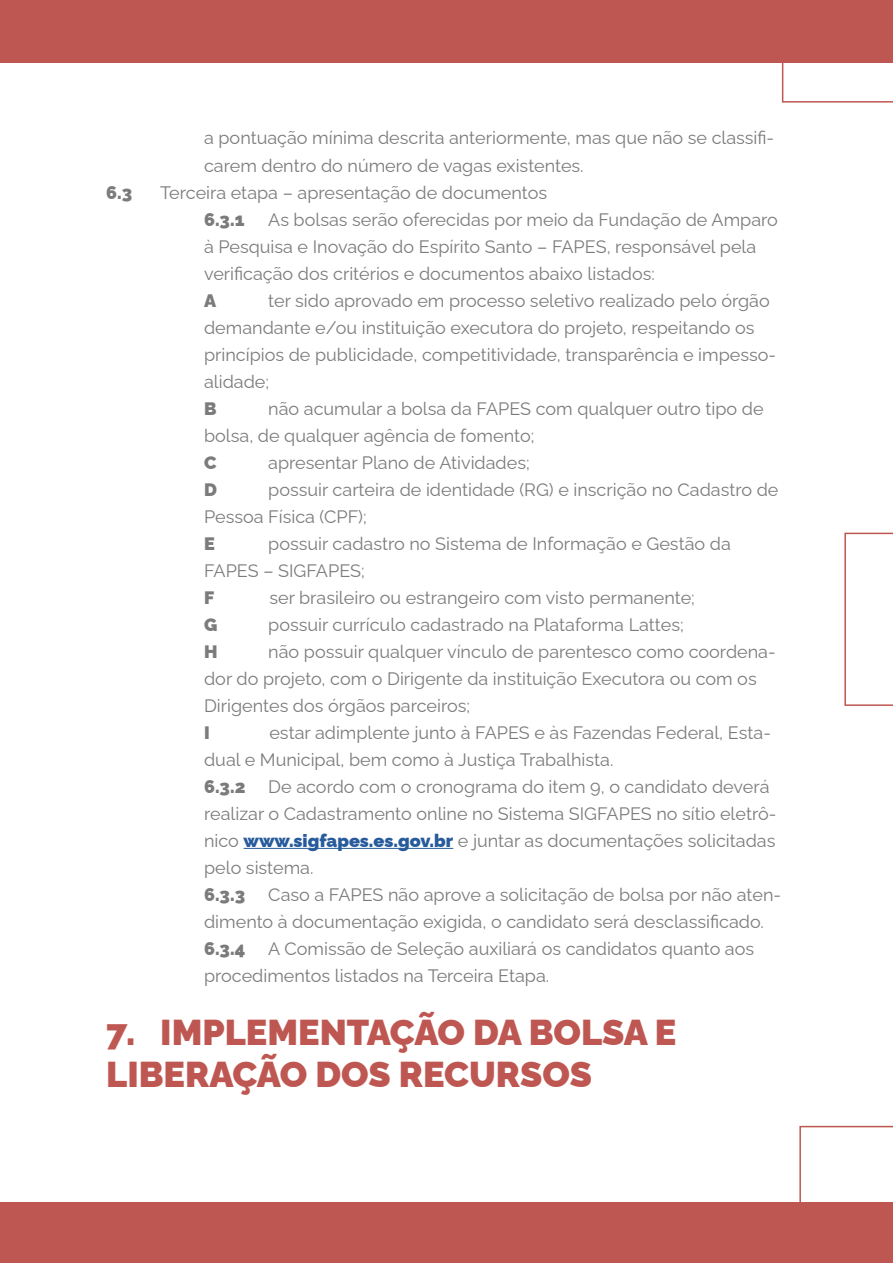
<style>
.page{position:relative;width:893px;height:1263px;background:#fff}
.page>*{position:absolute;margin:0;border:0;box-sizing:border-box;transform-origin:0 0}
.t1{font:900 36px/42px "Raleway";color:#be5751}
.t2{font:18px/27px "Raleway";color:#7b7b7c}
.t3{font:900 18px "Raleway";color:#7b7b7c}
.s1{font-weight:900;color:#275b9b}
</style>
<div class="page">
<div style="left:0;top:0;width:893px;height:63px;background:#be5751"></div>
<div style="left:0;top:1202px;width:893px;height:61px;background:#be5751"></div>
<svg style="left:844px;top:533px;width:49px;height:173px"></svg>
<svg style="left:782px;top:63px;width:111px;height:40px"></svg>
<svg style="left:799px;top:1126px;width:94px;height:76px"></svg>
<hr style="left:244px;top:848px;width:209px;height:1px;background:#275b9b">
<p class="t2" style="left:204px;top:123px;width:572px">a pontuação mínima descrita anteriormente, mas que não se classifi&shy;carem dentro do número de vagas existentes.</p>
<p class="t3" style="left:106px;top:178px;width:27px">6.3</p>
<p class="t2" style="left:160px;top:177px;width:388px">Terceira etapa – apresentação de documentos</p>
<p class="t3" style="left:204px;top:205px;width:42px">6.3.1</p>
<p class="t2" style="left:204px;top:204px;width:575px;text-indent:64px">As bolsas serão oferecidas por meio da Fundação de Amparo à Pesquisa e Inovação do Espírito Santo – FAPES, responsável pela verificação dos critérios e documentos abaixo listados:</p>
<p class="t3" style="left:204px;top:286px;width:14px">A</p>
<p class="t2" style="left:204px;top:285px;width:573px;text-indent:64px">ter sido aprovado em processo seletivo realizado pelo órgão demandante e/ou instituição executora do projeto, respeitando os princípios de publicidade, competitividade, transparência e impesso&shy;alidade;</p>
<p class="t3" style="left:204px;top:394px;width:14px">B</p>
<p class="t2" style="left:204px;top:393px;width:561px;text-indent:64px">não acumular a bolsa da FAPES com qualquer outro tipo de bolsa, de qualquer agência de fomento;</p>
<p class="t3" style="left:204px;top:448px;width:14px">C</p>
<p class="t2" style="left:268px;top:447px;width:263px">apresentar Plano de Atividades;</p>
<p class="t3" style="left:204px;top:475px;width:14px">D</p>
<p class="t2" style="left:204px;top:474px;width:576px;text-indent:64px">possuir carteira de identidade (RG) e inscrição no Cadastro de<br>Pessoa Física (CPF);</p>
<p class="t3" style="left:204px;top:529px;width:12px">E</p>
<p class="t2" style="left:204px;top:528px;width:528px;text-indent:64px">possuir cadastro no Sistema de Informação e Gestão da<br>FAPES – SIGFAPES;</p>
<p class="t3" style="left:204px;top:583px;width:12px">F</p>
<p class="t2" style="left:269px;top:582px;width:427px">ser brasileiro ou estrangeiro com visto permanente;</p>
<p class="t3" style="left:204px;top:610px;width:15px">G</p>
<p class="t2" style="left:268px;top:609px;width:417px">possuir currículo cadastrado na Plataforma Lattes;</p>
<p class="t3" style="left:204px;top:637px;width:15px">H</p>
<p class="t2" style="left:204px;top:636px;width:573px;text-indent:64px">não possuir qualquer vínculo de parentesco como coordena&shy;dor do projeto, com o Dirigente da instituição Executora ou com os<br>Dirigentes dos órgãos parceiros;</p>
<p class="t3" style="left:204px;top:718px;width:7px">I</p>
<p class="t2" style="left:204px;top:717px;width:568px;text-indent:65px">estar adimplente junto à FAPES e às Fazendas Federal, Esta&shy;dual e Municipal, bem como à Justiça Trabalhista.</p>
<p class="t3" style="left:204px;top:772px;width:43px">6.3.2</p>
<p class="t2" style="left:204px;top:771px;width:574px;text-indent:64px">De acordo com o cronograma do item 9, o candidato deverá realizar o Cadastramento online no Sistema SIGFAPES no sítio eletrô&shy;nico <span class="s1">www.sigfapes.es.gov.br</span> e juntar as documentações solicitadas pelo sistema.</p>
<p class="t3" style="left:204px;top:880px;width:43px">6.3.3</p>
<p class="t2" style="left:204px;top:879px;width:578px;text-indent:64px">Caso a FAPES não aprove a solicitação de bolsa por não aten&shy;dimento à documentação exigida, o candidato será desclassificado.</p>
<p class="t3" style="left:204px;top:934px;width:43px">6.3.4</p>
<p class="t2" style="left:204px;top:933px;width:552px;text-indent:64px">A Comissão de Seleção auxiliará os candidatos quanto aos procedimentos listados na Terceira Etapa.</p>
<h1 class="t1" style="left:106px;top:1007px;width:571px">7. IMPLEMENTAÇÃO DA BOLSA E<br>LIBERAÇÃO DOS RECURSOS</h1>
</div>
